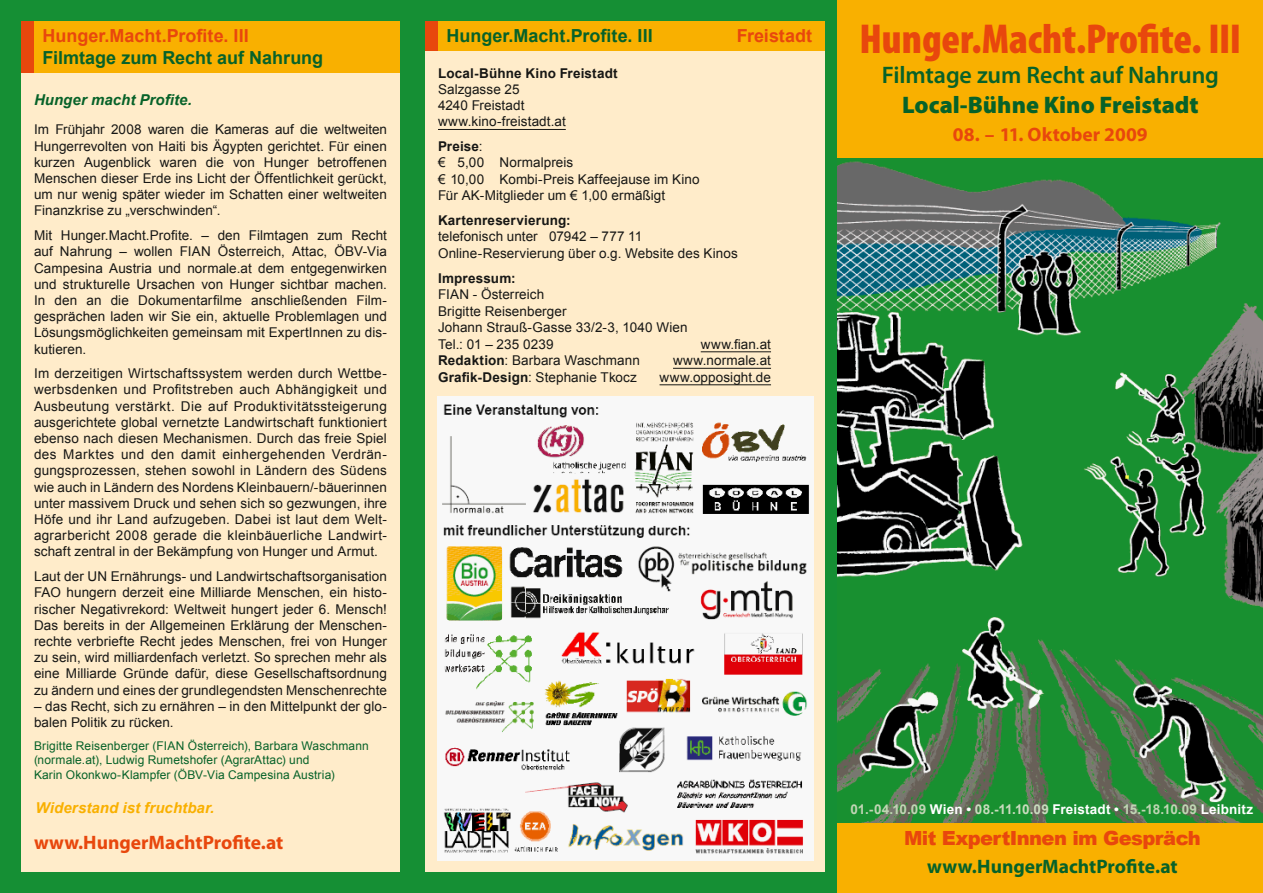
<style>
.page{position:relative;width:1263px;height:893px;background:#158f34}
.page>*{position:absolute;margin:0;border:0;box-sizing:border-box;transform-origin:0 0}
.t1{font:900 condensed 42px "Myriad Pro";letter-spacing:-.005em;color:#e8470d}
.t2{font:600 24px "Myriad Pro";letter-spacing:-.005em;color:#076229}
.t3{font:900 24px "Myriad Pro";color:#076229}
.t4{font:700 19.5px "Myriad Pro";color:#e8470d}
.t5{font:700 19.5px "Myriad Pro";color:#076229}
.t6{font:900 19.5px "Arial";letter-spacing:-.03em;color:#e8470d}
.t7{font:700 18px "Arial";color:#076229}
.t8{font:700 18px "Arial";color:#e8470d}
.t9{font:italic 700 15px "Arial";letter-spacing:.005em;color:#f9b000}
.t10{font:italic 700 15px "Arial";letter-spacing:.005em;color:#076229}
.t11{font:13.5px/16.2px "Arial";letter-spacing:.005em;color:#171715}
.t12{font:700 13.5px "Arial";letter-spacing:.01em;color:#c0d5b4}
.t13{font:700 13.5px "Arial";letter-spacing:.01em;color:#171715}
.t14{font:12px/14.4px "Arial";letter-spacing:.01em;color:#076229}
.s1{font-weight:700}
.s2{color:#fff}
.s3{color:#c9dbbe}
</style>
<div class="page">
<img style="left:838px;top:157px;width:425px;height:666px">
<div style="left:838px;top:0;width:425px;height:157px;background:#f9b000"></div>
<div style="left:21px;top:21px;width:379px;height:851px;background:#ffecca"></div>
<div style="left:21px;top:21px;width:379px;height:51px;background:#f9b000"></div>
<div style="left:21px;top:21px;width:13px;height:51px;background:#e8470d"></div>
<div style="left:425px;top:21px;width:400px;height:851px;background:#ffecca"></div>
<hr style="left:438px;top:129px;width:128px;height:1px;background:#171715">
<hr style="left:701px;top:351px;width:70px;height:1px;background:#171715">
<hr style="left:673px;top:368px;width:98px;height:1px;background:#171715">
<hr style="left:659px;top:384px;width:112px;height:1px;background:#171715">
<div style="left:425px;top:21px;width:400px;height:30px;background:#f9b000"></div>
<div style="left:425px;top:21px;width:13px;height:30px;background:#e8470d"></div>
<div style="left:838px;top:823px;width:425px;height:70px;background:#f9b000"></div>
<img style="left:437px;top:397px;width:376px;height:463px">
<h3 class="t8" style="left:43px;top:24px;width:208px">Hunger.Macht.Profite. III</h3>
<h3 class="t7" style="left:43px;top:46px;width:282px">Filmtage zum Recht auf Nahrung</h3>
<p class="t10" style="left:34px;top:90px;width:159px">Hunger macht Profite.</p>
<p class="t11" style="left:34px;top:122px;width:354px;text-align:justify">Im Frühjahr 2008 waren die Kameras auf die weltweiten Hungerrevolten von Haiti bis Ägypten gerichtet. Für einen kurzen Augenblick waren die von Hunger betroffenen Menschen dieser Erde ins Licht der Öffentlichkeit gerückt, um nur wenig später wieder im Schatten einer weltweiten Finanzkrise zu „verschwinden“.</p>
<p class="t11" style="left:34px;top:227px;width:354px;text-align:justify">Mit Hunger.Macht.Profite. – den Filmtagen zum Recht auf Nahrung – wollen FIAN Österreich, Attac, ÖBV-Via Campesina Austria und normale.at dem entgegenwirken und strukturelle Ursachen von Hunger sichtbar machen.<br>In den an die Dokumentarfilme anschließenden Film&shy;gesprächen laden wir Sie ein, aktuelle Problemlagen und Lösungsmöglichkeiten gemeinsam mit ExpertInnen zu dis&shy;kutieren.</p>
<p class="t11" style="left:34px;top:366px;width:354px;text-align:justify">Im derzeitigen Wirtschaftssystem werden durch Wettbe&shy;werbsdenken und Profitstreben auch Abhängigkeit und Ausbeutung verstärkt. Die auf Produktivitätssteigerung ausgerichtete global vernetzte Landwirtschaft funktioniert ebenso nach diesen Mechanismen. Durch das freie Spiel des Marktes und den damit einhergehenden Verdrän&shy;gungsprozessen, stehen sowohl in Ländern des Südens wie auch in Ländern des Nordens Kleinbauern/-bäuerinnen unter massivem Druck und sehen sich so gezwungen, ihre Höfe und ihr Land aufzugeben. Dabei ist laut dem Welt&shy;agrarbericht 2008 gerade die kleinbäuerliche Landwirt&shy;schaft zentral in der Bekämpfung von Hunger und Armut.</p>
<p class="t11" style="left:34px;top:568px;width:354px;text-align:justify">Laut der UN Ernährungs- und Landwirtschaftsorganisation FAO hungern derzeit eine Milliarde Menschen, ein histo&shy;rischer Negativrekord: Weltweit hungert jeder 6. Mensch!<br>Das bereits in der Allgemeinen Erklärung der Menschen&shy;rechte verbriefte Recht jedes Menschen, frei von Hunger zu sein, wird milliardenfach verletzt. So sprechen mehr als eine Milliarde Gründe dafür, diese Gesellschaftsordnung zu ändern und eines der grundlegendsten Menschenrechte</p>
<p class="t11" style="left:34px;top:698px;width:354px">– das Recht, sich zu ernähren – in den Mittelpunkt der glo&shy;balen Politik zu rücken.</p>
<p class="t14" style="left:34px;top:739px;width:336px">Brigitte Reisenberger (FIAN Österreich), Barbara Waschmann (normale.at), Ludwig Rumetshofer (AgrarAttac) und<br>Karin Okonkwo-Klampfer (ÖBV-Via Campesina Austria)</p>
<p class="t9" style="left:36px;top:798px;width:180px">Widerstand ist fruchtbar.</p>
<h3 class="t4" style="left:34px;top:830px;width:251px">www.HungerMachtProfite.at</h3>
<h3 class="t7" style="left:446px;top:24px;width:208px">Hunger.Macht.Profite. III</h3>
<h3 class="t8" style="left:737px;top:24px;width:77px">Freistadt</h3>
<p class="t13" style="left:438px;top:64px;width:181px">Local-Bühne Kino Freistadt</p>
<p class="t11" style="left:438px;top:81px;width:129px">Salzgasse 25<br>4240 Freistadt www.kino-freistadt.at</p>
<p class="t11" style="left:438px;top:138px;width:263px"><span class="s1">Preise</span>:<br>€ 5,00 Normalpreis<br>€ 10,00 Kombi-Preis Kaffeejause im Kino<br>Für AK-Mitglieder um € 1,00 ermäßigt</p>
<p class="t13" style="left:438px;top:211px;width:134px">Kartenreservierung:</p>
<p class="t11" style="left:438px;top:228px;width:301px">telefonisch unter 07942 – 777 11<br>Online-Reservierung über o.g. Website des Kinos</p>
<p class="t13" style="left:438px;top:269px;width:79px">Impressum:</p>
<p class="t11" style="left:438px;top:286px;width:251px">FIAN - Österreich<br>Brigitte Reisenberger<br>Johann Strauß-Gasse 33/2-3, 1040 Wien<br>Tel.: 01 – 235 0239</p>
<p class="t11" style="left:701px;top:336px;width:72px">www.fian.at</p>
<p class="t11" style="left:438px;top:353px;width:203px"><span class="s1">Redaktion</span>: Barbara Waschmann</p>
<p class="t11" style="left:673px;top:353px;width:100px">www.normale.at</p>
<p class="t11" style="left:438px;top:369px;width:200px"><span class="s1">Grafik-Design</span>: Stephanie Tkocz</p>
<p class="t11" style="left:659px;top:369px;width:113px">www.opposight.de</p>
<h1 class="t1" style="left:860px;top:12px;width:383px">Hunger.Macht.Profite. III</h1>
<h2 class="t2" style="left:882px;top:59px;width:339px">Filmtage zum Recht auf Nahrung</h2>
<h2 class="t3" style="left:902px;top:89px;width:298px">Local-Bühne Kino Freistadt</h2>
<h3 class="t4" style="left:953px;top:122px;width:196px">08. – 11. Oktober 2009</h3>
<p class="t12" style="left:850px;top:800px;width:404px">01.-04.10.09 <span class="s2">Wien •</span> <span class="s3">08.-11.10.09</span> <span class="s2">Freistadt •</span> 15.-18.10.09 <span class="s2">Leibnitz</span></p>
<h3 class="t6" style="left:904px;top:824px;width:298px">Mit ExpertInnen im Gespräch</h3>
<h3 class="t5" style="left:927px;top:854px;width:252px">www.HungerMachtProfite.at</h3>
</div>
